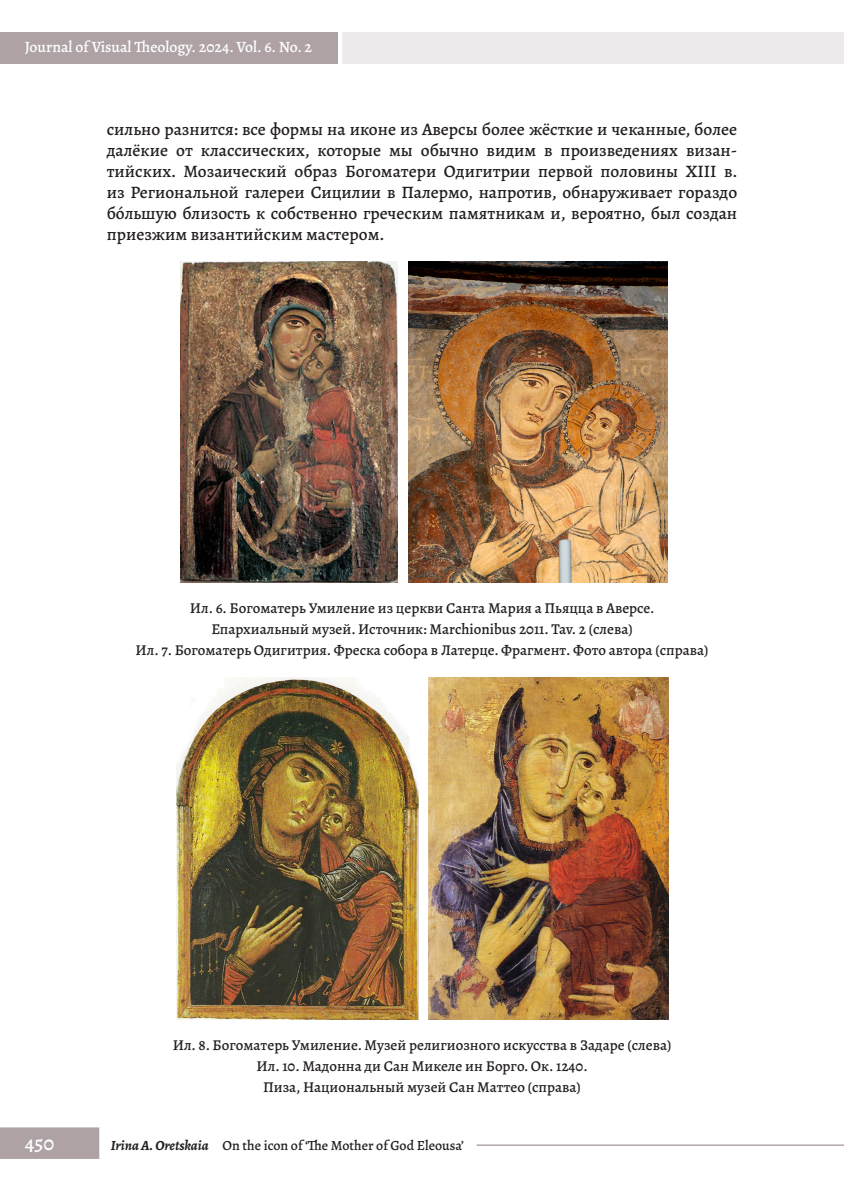
<style>
.page{position:relative;width:844px;height:1191px;background:#fff}
.page>*{position:absolute;margin:0;border:0;box-sizing:border-box;transform-origin:0 0}
.t1{font:500 21px "Alegreya";color:#fff}
.t2{font:500 17.5px/21px "Alegreya";color:#231f20;text-align:justify}
.t3{font:500 15.75px "Alegreya";color:#fff}
.t4{font:500 15.05px/21px "Alegreya";color:#231f20;text-align:center}
.t5{font:500 14px "Alegreya";color:#231f20}
.s1{font-weight:700;font-style:italic}
</style>
<div class="page">
<hr style="left:476px;top:1144px;width:367px;height:1px;background:#8b7a7e">
<div style="left:0;top:1127px;width:99px;height:32px;background:#aea2a5;border:2px solid #aea2a5"></div>
<div style="left:0;top:32px;width:337px;height:32px;background:#aea2a5"></div>
<div style="left:342px;top:32px;width:501px;height:32px;background:#eeebec"></div>
<img style="left:181px;top:261px;width:216px;height:321px">
<img style="left:408px;top:261px;width:255px;height:321px">
<img style="left:176px;top:677px;width:242px;height:342px">
<img style="left:429px;top:677px;width:239px;height:342px">
<p class="t3" style="left:25px;top:37px;width:288px">Journal of Visual Theology. 2024. Vol. 6. No. 2</p>
<p class="t2" style="left:107px;top:119px;width:632px">сильно разнится: все формы на иконе из Аверсы более жёсткие и чеканные, более далёкие от классических, которые мы обычно видим в произведениях визан&shy;тийских. Мозаический образ Богоматери Одигитрии первой половины XIII в. из Региональной галереи Сицилии в Палермо, напротив, обнаруживает гораздо бóльшую близость к собственно греческим памятникам и, вероятно, был создан приезжим византийским мастером.</p>
<p class="t4" style="left:136px;top:597px;width:574px">Ил. 6. Богоматерь Умиление из церкви Санта Мария а Пьяцца в Аверсе.<br>Епархиальный музей. Источник: Marchionibus 2011. Tav. 2 (слева)<br>Ил. 7. Богоматерь Одигитрия. Фреска собора в Латерце. Фрагмент. Фото автора (справа)</p>
<p class="t4" style="left:173px;top:1034px;width:500px">Ил. 8. Богоматерь Умиление. Музей религиозного искусства в Задаре (слева)<br>Ил. 10. Мадонна ди Сан Микеле ин Борго. Ок. 1240.<br>Пиза, Национальный музей Сан Маттео (справа)</p>
<p class="t1" style="left:25px;top:1129px;width:31px">450</p>
<p class="t5" style="left:111px;top:1136px;width:354px"><span class="s1">Irina A. Oretskaia</span> On the icon of ‘The Mother of God Eleousa’</p>
</div>
